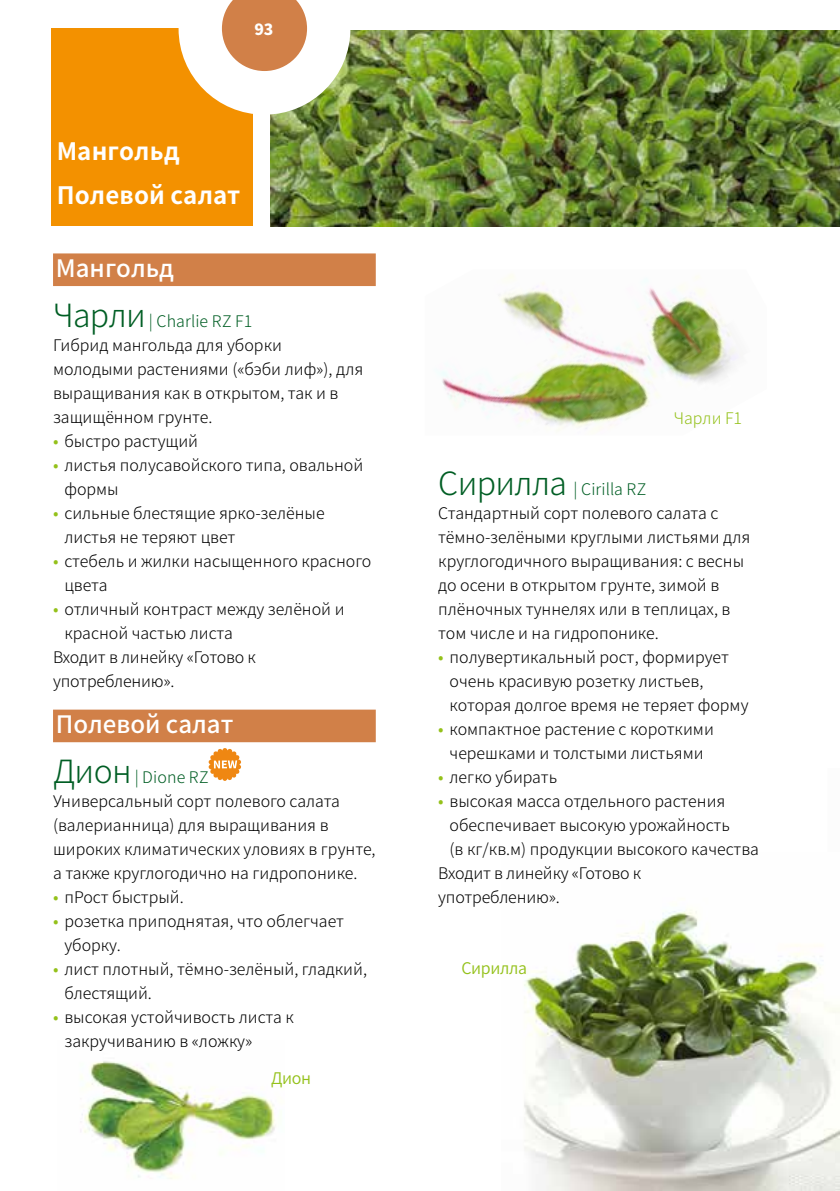
<style>
.page{position:relative;width:840px;height:1191px;background:#fff}
.page>*{position:absolute;margin:0;border:0;box-sizing:border-box;transform-origin:0 0}
.t1{font:700 24px/44px "Source Han Sans TC";letter-spacing:.005em;color:#fff}
.t2{font:500 24px "Source Han Sans TC";color:#fff}
.t3{font:700 18px "Source Sans Pro";color:#fff}
.t4{font:300 16px/24px "Source Han Sans TC";color:#000}
.t5{font:16px "Source Han Sans TC";letter-spacing:-.02em;color:#94c11a}
.t6{font:300 16px "Source Han Sans TC";color:#94c11a}
.s1{font-size:32px;color:#005e24}
.s2{color:#005e24}
.s3{font-family:"Source Sans Pro";font-weight:400;font-size:18px;color:#94c11a}
</style>
<div class="page">
<div style="left:51px;top:28px;width:201px;height:198px;background:#f39100"></div>
<img style="left:270px;top:30px;width:568px;height:197px">
<svg style="left:178px;top:0;width:172px;height:115px"></svg>
<img style="left:524px;top:909px;width:315px;height:282px">
<img style="left:80px;top:1061px;width:196px;height:118px">
<img style="left:439px;top:274px;width:300px;height:157px">
<div style="left:53px;top:253px;width:322px;height:33px;background:#d18048"></div>
<div style="left:53px;top:709px;width:322px;height:33px;background:#d18048"></div>
<svg style="left:209px;top:748px;width:32px;height:33px"></svg>
<p class="t3" style="left:254px;top:17px;width:21px">93</p>
<h1 class="t1" style="left:57px;top:130px;width:185px">Мангольд<br>Полевой салат</h1>
<h1 class="t2" style="left:56px;top:255px;width:120px">Мангольд</h1>
<p class="t4" style="left:53px;top:309px;width:311px"><span class="s1">Чарли</span> <span class="s2">| Charlie RZ F1<br></span>Гибрид мангольда для уборки молодыми растениями («бэби лиф»), для выращивания как в открытом, так и в защищённом грунте.</p>
<p class="t4" style="left:53px;top:429px;width:146px"><span class="s3">•</span> быстро растущий</p>
<p class="t4" style="left:64px;top:453px;width:300px;text-indent:-11px"><span class="s3">•</span> листья полусавойского типа, овальной формы</p>
<p class="t4" style="left:64px;top:501px;width:261px;text-indent:-11px"><span class="s3">•</span> сильные блестящие ярко-зелёные листья не теряют цвет</p>
<p class="t4" style="left:64px;top:549px;width:308px;text-indent:-11px"><span class="s3">•</span> стебель и жилки насыщенного красного цвета</p>
<p class="t4" style="left:53px;top:597px;width:293px"><span class="s3">•</span> отличный контраст между зелёной и</p>
<p class="t4" style="left:64px;top:621px;width:170px">красной частью листа</p>
<p class="t4" style="left:53px;top:645px;width:204px">Входит в линейку «Готово к</p>
<p class="t4" style="left:53px;top:669px;width:123px">употреблению».</p>
<h1 class="t2" style="left:56px;top:711px;width:179px">Полевой салат</h1>
<p class="t4" style="left:53px;top:765px;width:324px"><span class="s1">Дион</span> <span class="s2">| Dione RZ<br></span>Универсальный сорт полевого салата (валерианница) для выращивания в широких климатических уловиях в грунте, а также круглогодично на гидропонике.</p>
<p class="t4" style="left:53px;top:885px;width:132px"><span class="s3">•</span> пРост быстрый.</p>
<p class="t4" style="left:64px;top:909px;width:281px;text-indent:-11px"><span class="s3">•</span> розетка приподнятая, что облегчает уборку.</p>
<p class="t4" style="left:64px;top:957px;width:304px;text-indent:-11px"><span class="s3">•</span> лист плотный, тёмно-зелёный, гладкий, блестящий.</p>
<p class="t4" style="left:64px;top:1005px;width:231px;text-indent:-11px"><span class="s3">•</span> высокая устойчивость листа к закручиванию в «ложку»</p>
<p class="t5" style="left:271px;top:1069px;width:42px">Дион</p>
<p class="t6" style="left:673px;top:409px;width:70px">Чарли F1</p>
<p class="t4" style="left:438px;top:477px;width:313px"><span class="s1">Сирилла</span> <span class="s2">| Cirilla RZ </span>Стандартный сорт полевого салата с тёмно-зелёными круглыми листьями для круглогодичного выращивания: с весны до осени в открытом грунте, зимой в плёночных туннелях или в теплицах, в том числе и на гидропонике.</p>
<p class="t4" style="left:449px;top:645px;width:300px;text-indent:-11px"><span class="s3">•</span> полувертикальный рост, формирует очень красивую розетку листьев, которая долгое время не теряет форму</p>
<p class="t4" style="left:438px;top:717px;width:277px;text-align:center"><span class="s3">•</span> компактное растение с короткими черешками и толстыми листьями</p>
<p class="t4" style="left:438px;top:765px;width:120px"><span class="s3">•</span> легко убирать</p>
<p class="t4" style="left:438px;top:789px;width:288px"><span class="s3">•</span> высокая масса отдельного растения</p>
<p class="t4" style="left:449px;top:813px;width:282px">обеспечивает высокую урожайность</p>
<p class="t4" style="left:449px;top:837px;width:311px">(в кг/кв.м) продукции высокого качества</p>
<p class="t4" style="left:438px;top:861px;width:204px">Входит в линейку «Готово к</p>
<p class="t4" style="left:438px;top:885px;width:123px">употреблению».</p>
<p class="t5" style="left:461px;top:959px;width:67px">Сирилла</p>
</div>
